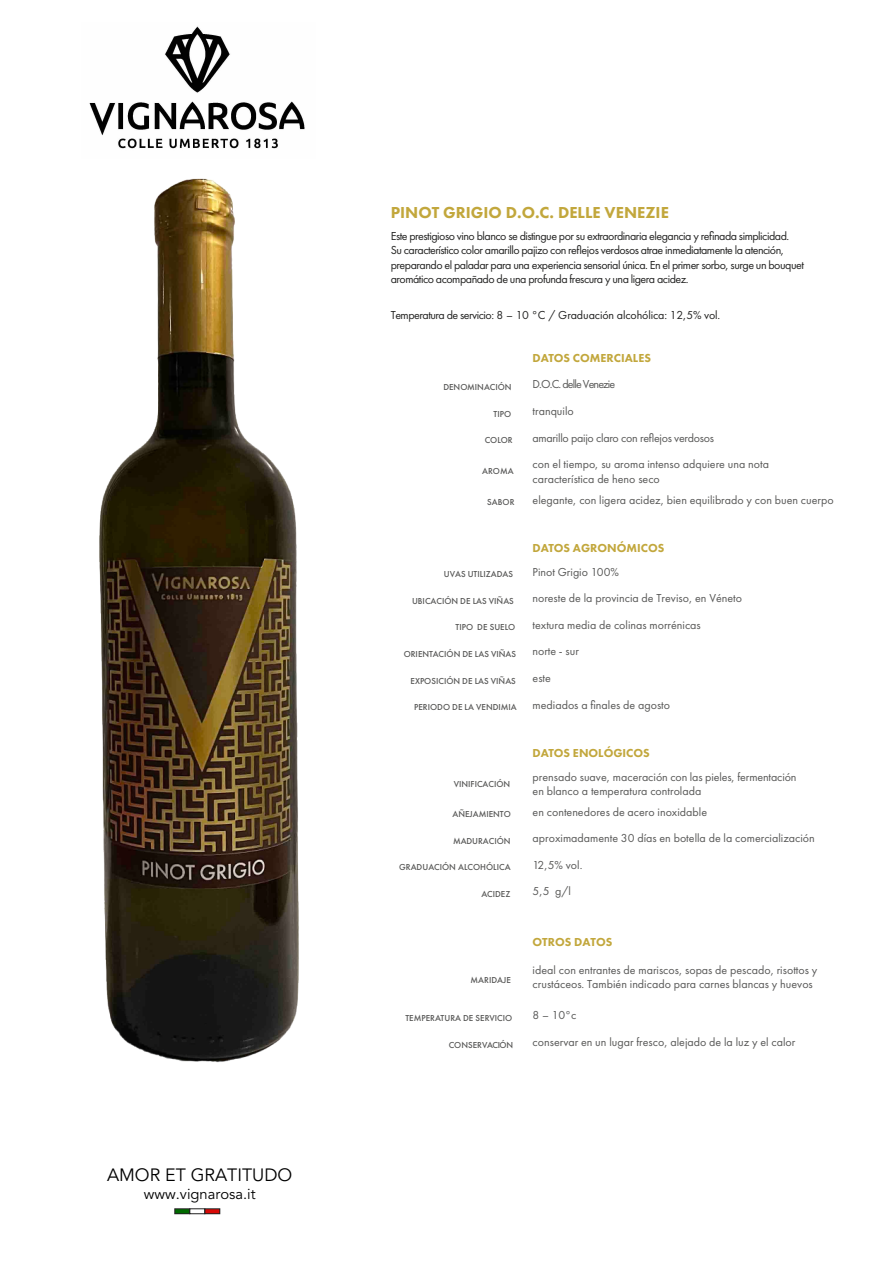
<style>
.page{position:relative;width:893px;height:1263px;background:#fff}
.page>*{position:absolute;margin:0;border:0;box-sizing:border-box;transform-origin:0 0}
.t1{font:17.7px "Avenir LT Std";color:#000}
.t2{font:800 16.5px "Futura PT";color:#c2a73c}
.t3{font:14.7px "Avenir LT Std";color:#000}
.t4{font:12px/14.4px "Futura PT";color:#585857}
.t5{font:12px/14.4px "Futura PT";letter-spacing:-.04em;color:#222221}
.t6{font:12px "Futura PT";letter-spacing:-.015em;color:#222221}
.t7{font:800 12px "Futura PT";color:#c2a73c}
.t8{font:12px "Futura PT";letter-spacing:-.025em;color:#585857}
.t9{font:12px "Futura PT";letter-spacing:-.07em;color:#585857}
.t10{font:500 9px "Futura PT";color:#585857}
.t11{font:500 9px "Futura PT";letter-spacing:-.02em;color:#585857}
</style>
<div class="page">
<div style="left:175px;top:1209px;width:15px;height:5px;background:#006a00"></div>
<div style="left:175px;top:1208px;width:15px;height:6px;border:1px solid #222221"></div>
<div style="left:190px;top:1208px;width:15px;height:6px;border:1px solid #222221"></div>
<div style="left:205px;top:1209px;width:15px;height:5px;background:#d80a07"></div>
<div style="left:205px;top:1208px;width:15px;height:6px;border:1px solid #222221"></div>
<img style="left:89px;top:26px;width:216px;height:123px">
<img style="left:99px;top:178px;width:200px;height:885px">
<h1 class="t1" style="left:107px;top:1165px;width:187px">AMOR ET GRATITUDO</h1>
<p class="t3" style="left:144px;top:1185px;width:113px">www.vignarosa.it</p>
<h2 class="t2" style="left:391px;top:202px;width:280px">PINOT GRIGIO D.O.C. DELLE VENEZIE</h2>
<p class="t5" style="left:391px;top:229px;width:415px">Este prestigioso vino blanco se distingue por su extraordinaria elegancia y refinada simplicidad.<br>Su característico color amarillo pajizo con reflejos verdosos atrae inmediatamente la atención, preparando el paladar para una experiencia sensorial única. En el primer sorbo, surge un bouquet aromático acompañado de una profunda frescura y una ligera acidez.</p>
<p class="t6" style="left:391px;top:308px;width:331px">Temperatura de servicio: 8 – 10 °C / Graduación alcohólica: 12,5% vol.</p>
<p class="t7" style="left:533px;top:350px;width:120px">DATOS COMERCIALES</p>
<p class="t10" style="left:443px;top:382px;width:70px">DENOMINACIÓN</p>
<p class="t9" style="left:533px;top:377px;width:84px">D.O.C. delle Venezie</p>
<p class="t10" style="left:494px;top:408px;width:19px">TIPO</p>
<p class="t4" style="left:533px;top:404px;width:43px">tranquilo</p>
<p class="t10" style="left:485px;top:435px;width:29px">COLOR</p>
<p class="t8" style="left:533px;top:430px;width:183px">amarillo paijo claro con reflejos verdosos</p>
<p class="t10" style="left:482px;top:466px;width:33px">AROMA</p>
<p class="t4" style="left:533px;top:457px;width:238px">con el tiempo, su aroma intenso adquiere una nota característica de heno seco</p>
<p class="t10" style="left:487px;top:497px;width:29px">SABOR</p>
<p class="t4" style="left:533px;top:492px;width:303px">elegante, con ligera acidez, bien equilibrado y con buen cuerpo</p>
<p class="t7" style="left:533px;top:540px;width:133px">DATOS AGRONÓMICOS</p>
<p class="t10" style="left:444px;top:569px;width:71px">UVAS UTILIZADAS</p>
<p class="t4" style="left:533px;top:564px;width:88px">Pinot Grigio 100%</p>
<p class="t10" style="left:412px;top:595px;width:103px">UBICACIÓN DE LAS VIÑAS</p>
<p class="t4" style="left:533px;top:591px;width:211px">noreste de la provincia de Treviso, en Véneto</p>
<p class="t10" style="left:455px;top:622px;width:61px">TIPO DE SUELO</p>
<p class="t4" style="left:533px;top:618px;width:170px">textura media de colinas morrénicas</p>
<p class="t10" style="left:404px;top:649px;width:114px">ORIENTACIÓN DE LAS VIÑAS</p>
<p class="t4" style="left:533px;top:644px;width:48px">norte - sur</p>
<p class="t10" style="left:411px;top:675px;width:107px">EXPOSICIÓN DE LAS VIÑAS</p>
<p class="t4" style="left:533px;top:671px;width:20px">este</p>
<p class="t10" style="left:414px;top:702px;width:104px">PERIODO DE LA VENDIMIA</p>
<p class="t4" style="left:533px;top:697px;width:139px">mediados a finales de agosto</p>
<p class="t7" style="left:533px;top:745px;width:119px">DATOS ENOLÓGICOS</p>
<p class="t10" style="left:454px;top:778px;width:58px">VINIFICACIÓN</p>
<p class="t4" style="left:533px;top:769px;width:265px">prensado suave, maceración con las pieles, fermentación en blanco a temperatura controlada</p>
<p class="t10" style="left:452px;top:809px;width:60px">AÑEJAMIENTO</p>
<p class="t4" style="left:533px;top:805px;width:176px">en contenedores de acero inoxidable</p>
<p class="t10" style="left:453px;top:835px;width:59px">MADURACIÓN</p>
<p class="t4" style="left:533px;top:831px;width:284px">aproximadamente 30 días en botella de la comercialización</p>
<p class="t10" style="left:399px;top:862px;width:113px">GRADUACIÓN ALCOHÓLICA</p>
<p class="t4" style="left:533px;top:857px;width:51px">12,5% vol.</p>
<p class="t10" style="left:481px;top:888px;width:30px">ACIDEZ</p>
<p class="t4" style="left:533px;top:884px;width:40px">5,5 g/l</p>
<p class="t7" style="left:533px;top:934px;width:81px">OTROS DATOS</p>
<p class="t10" style="left:471px;top:974px;width:42px">MARIDAJE</p>
<p class="t4" style="left:533px;top:963px;width:286px">ideal con entrantes de mariscos, sopas de pescado, risottos y crustáceos. También indicado para carnes blancas y huevos</p>
<p class="t10" style="left:405px;top:1012px;width:108px">TEMPERATURA DE SERVICIO</p>
<p class="t4" style="left:533px;top:1008px;width:45px">8 – 10°c</p>
<p class="t11" style="left:449px;top:1039px;width:66px">CONSERVACIÓN</p>
<p class="t4" style="left:533px;top:1035px;width:264px">conservar en un lugar fresco, alejado de la luz y el calor</p>
</div>
